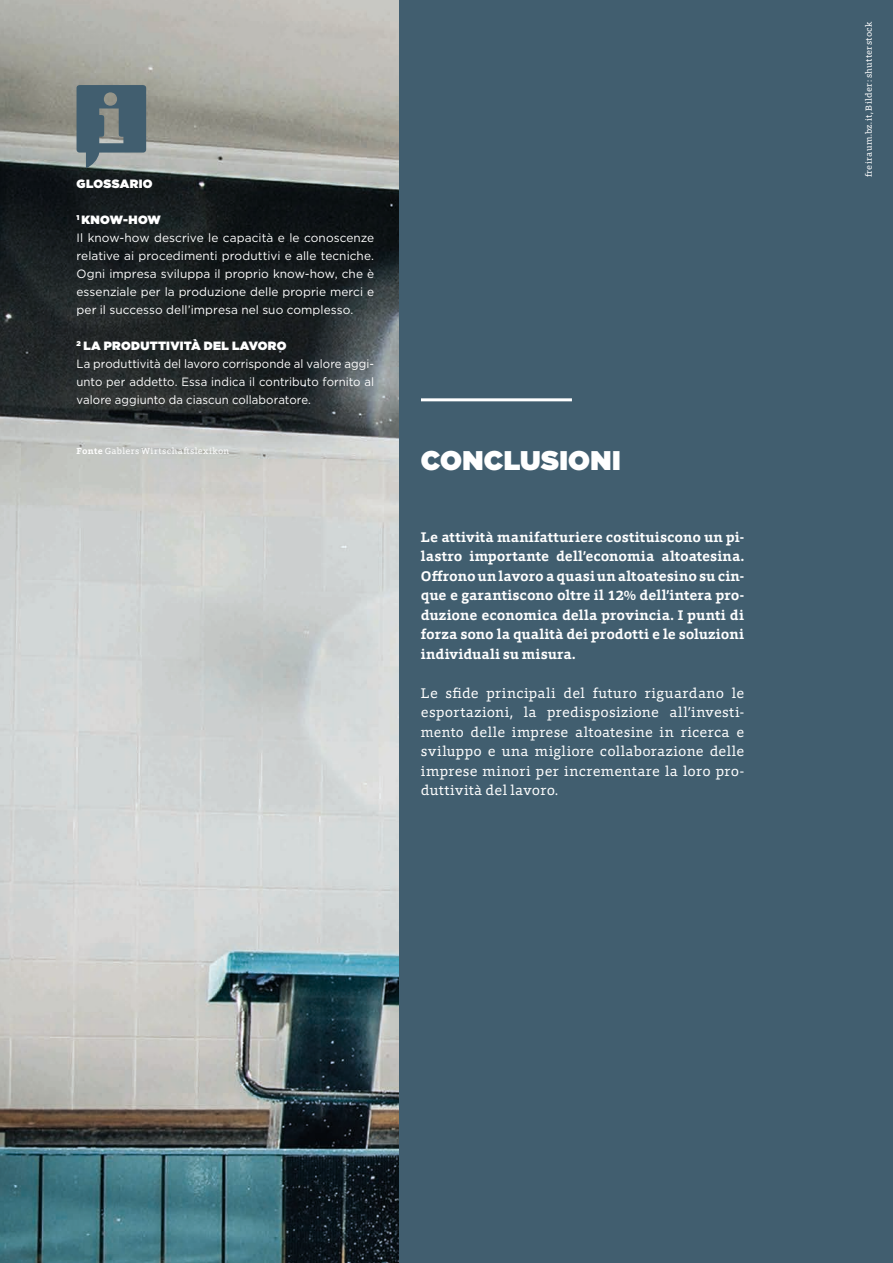
<style>
.page{position:relative;width:893px;height:1263px;background:#fff}
.page>*{position:absolute;margin:0;border:0;box-sizing:border-box;transform-origin:0 0}
.t1{font:900 27px "Gotham";letter-spacing:.01em;color:#fff}
.t2{font:700 14.25px/19.5px "Foro";letter-spacing:.005em;color:#fff;text-align:justify}
.t3{font:14.25px/19.5px "Foro";letter-spacing:.015em;color:#fff;text-align:justify}
.t4{font:12px/18px "Gotham";letter-spacing:.005em;color:#fff;text-align:justify}
.t5{font:12px/18px "Gotham";letter-spacing:.005em;color:#fff;text-align:justify;scale:.95 1}
.t6{font:900 12px "Gotham";letter-spacing:.025em;color:#fff}
.t7{font:9px "Foro";letter-spacing:.035em;color:#fff}
.s1{font-weight:700}
</style>
<div class="page">
<img style="left:0;top:0;width:400px;height:1263px">
<div style="left:400px;top:0;width:493px;height:1263px;background:#415e6f"></div>
<svg style="left:77px;top:85px;width:69px;height:83px;background:#5e737e"></svg>
<hr style="left:421px;top:398px;width:151px;height:3px;background:#fff">
<p class="t6" style="left:77px;top:175px;width:77px">GLOSSARIO</p>
<p class="t6" style="left:77px;top:211px;width:86px"><sup>1</sup> KNOW-HOW</p>
<p class="t4" style="left:77px;top:229px;width:299px">Il know-how descrive le capacità e le conoscenze relative ai procedimenti produttivi e alle tecniche.<br>Ogni impresa sviluppa il proprio know-how, che è essenziale per la produzione delle proprie merci e per il successo dell’impresa nel suo complesso.</p>
<p class="t6" style="left:77px;top:337px;width:211px"><sup>2</sup> LA PRODUTTIVITÀ DEL LAVORO</p>
<p class="t5" style="left:77px;top:355px;width:315px">La produttività del lavoro corrisponde al valore aggi&shy;unto per addetto. Essa indica il contributo fornito al valore aggiunto da ciascun collaboratore.</p>
<p class="t7" style="left:77px;top:445px;width:154px"><span class="s1">Fonte</span> Gablers Wirtschaftslexikon</p>
<p class="t1" style="left:421px;top:441px;width:201px">CONCLUSIONI</p>
<p class="t2" style="left:421px;top:527px;width:325px">Le attività manifatturiere costituiscono un pi&shy;lastro importante dell’economia altoatesina.<br>Offrono un lavoro a quasi un altoatesino su cin&shy;que e garantiscono oltre il 12% dell’intera pro&shy;duzione economica della provincia. I punti di forza sono la qualità dei prodotti e le soluzioni individuali su misura.</p>
<p class="t3" style="left:421px;top:683px;width:325px">Le sfide principali del futuro riguardano le esportazioni, la predisposizione all’investi&shy;mento delle imprese altoatesine in ricerca e sviluppo e una migliore collaborazione delle imprese minori per incrementare la loro pro&shy;duttività del lavoro.</p>
<p class="t7" style="left:863px;top:177px;width:158px;rotate:-90deg">freiraum.bz.it, Bilder: shutterstock</p>
</div>
